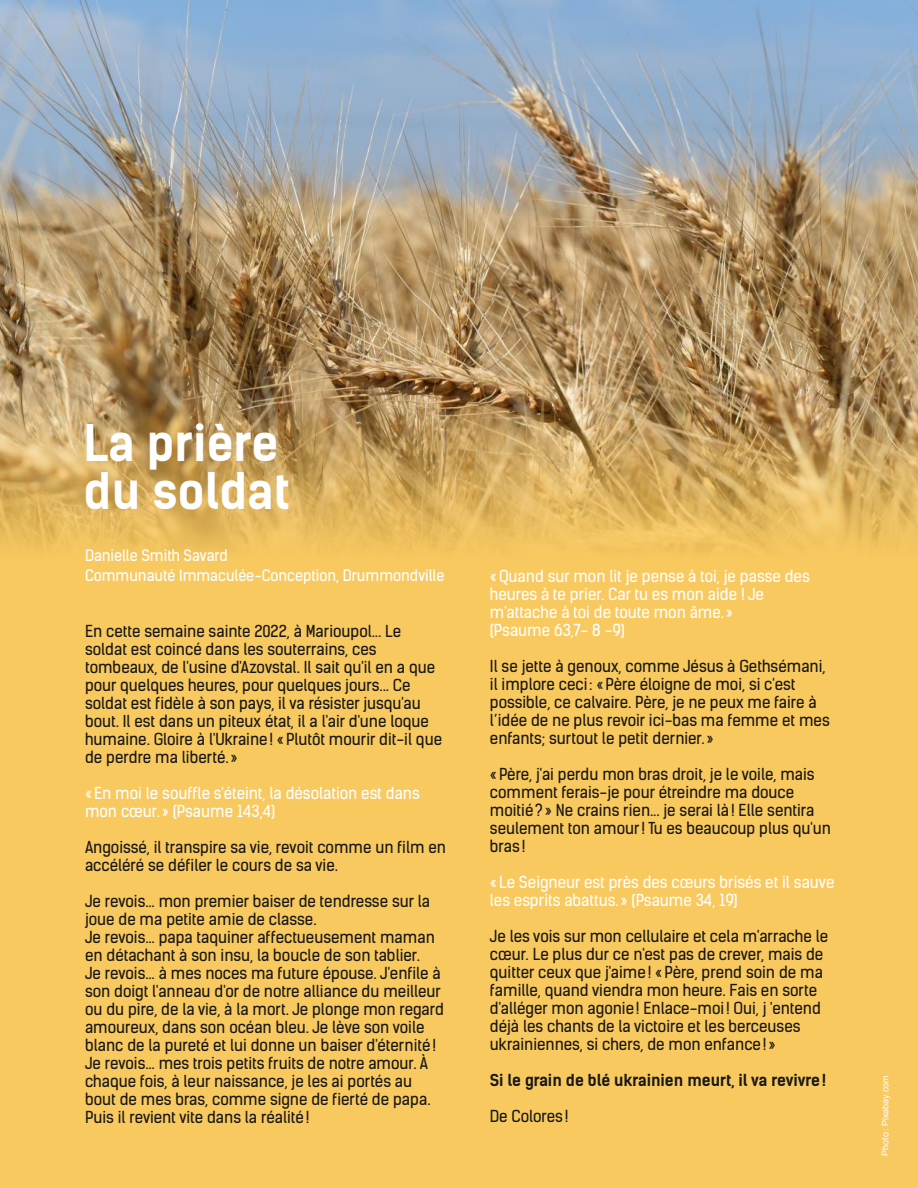
<style>
.page{position:relative;width:918px;height:1188px;background:#fff}
.page>*{position:absolute;margin:0;border:0;box-sizing:border-box;transform-origin:0 0}
.t1{font:700 48px/48px "Kelson Sans";color:#fff}
.t2{font:15.75px/18px "Kelson Sans";color:#181715}
.t3{font:15.75px/18px "Kelson Sans";color:#fff}
.t4{font:700 15.75px "Kelson Sans";color:#181715}
.t5{font:15px/19.5px "Kelson Sans";color:#fff}
.t6{font:9px "Arial";letter-spacing:-.005em;color:#fff}
</style>
<div class="page">
<img style="left:0;top:0;width:918px;height:404px">
<div style="left:0;top:585px;width:918px;height:603px;background:#f8c95f"></div>
<svg style="left:0;top:404px;width:918px;height:181px;background:#d7ae5e"></svg>
<h1 class="t1" style="left:84px;top:421px;width:208px">La prière du soldat</h1>
<p class="t5" style="left:85px;top:548px;width:361px">Danielle Smith Savard<br>Communauté Immaculée-Conception, Drummondville</p>
<p class="t2" style="left:85px;top:624px;width:359px">En cette semaine sainte 2022, à Marioupol... Le soldat est coincé dans les souterrains, ces tombeaux, de l'usine d'Azovstal. Il sait qu'il en a que pour quelques heures, pour quelques jours... Ce soldat est fidèle à son pays, il va résister jusqu'au bout. Il est dans un piteux état, il a l'air d'une loque humaine. Gloire à l'Ukraine! «Plutôt mourir dit-il que de perdre ma liberté. »</p>
<p class="t3" style="left:85px;top:786px;width:336px">«En moi le souffle s'éteint, la désolation est dans mon cœur. » (Psaume 143,4)</p>
<p class="t2" style="left:85px;top:840px;width:363px">Angoissé, il transpire sa vie, revoit comme un film en accéléré se défiler le cours de sa vie.</p>
<p class="t2" style="left:85px;top:894px;width:361px">Je revois... mon premier baiser de tendresse sur la joue de ma petite amie de classe.<br>Je revois... papa taquiner affectueusement maman en détachant à son insu, la boucle de son tablier.<br>Je revois... à mes noces ma future épouse. J'enfile à son doigt l'anneau d'or de notre alliance du meilleur ou du pire, de la vie, à la mort. Je plonge mon regard amoureux, dans son océan bleu. Je lève son voile blanc de la pureté et lui donne un baiser d'éternité!<br>Je revois... mes trois petits fruits de notre amour. À chaque fois, à leur naissance, je les ai portés au bout de mes bras, comme signe de fierté de papa.<br>Puis il revient vite dans la réalité!</p>
<p class="t3" style="left:490px;top:569px;width:321px">«Quand sur mon lit je pense à toi, je passe des heures à te prier. Car tu es mon aide ! Je m'attache à toi de toute mon âme. »<br>(Psaume 63,7- 8 -9)</p>
<p class="t2" style="left:490px;top:659px;width:341px">Il se jette à genoux, comme Jésus à Gethsémani, il implore ceci: «Père éloigne de moi, si c'est possible, ce calvaire. Père, je ne peux me faire à l’idée de ne plus revoir ici-bas ma femme et mes enfants; surtout le petit dernier. »</p>
<p class="t2" style="left:490px;top:767px;width:342px">«Père, j'ai perdu mon bras droit, je le voile, mais comment ferais-je pour étreindre ma douce moitié?» Ne crains rien... je serai là! Elle sentira seulement ton amour! Tu es beaucoup plus qu'un bras!</p>
<p class="t3" style="left:490px;top:875px;width:346px">«Le Seigneur est près des cœurs brisés et il sauve les esprits abattus. » (Psaume 34, 19)</p>
<p class="t2" style="left:490px;top:929px;width:340px">Je les vois sur mon cellulaire et cela m'arrache le cœur. Le plus dur ce n'est pas de crever, mais de quitter ceux que j'aime! «Père, prend soin de ma famille, quand viendra mon heure. Fais en sorte d'alléger mon agonie! Enlace-moi! Oui, j 'entend déjà les chants de la victoire et les berceuses ukrainiennes, si chers, de mon enfance! »</p>
<p class="t4" style="left:490px;top:1071px;width:338px">Si le grain de blé ukrainien meurt, il va revivre!</p>
<p class="t2" style="left:490px;top:1109px;width:80px">De Colores!</p>
<p class="t6" style="left:880px;top:1156px;width:82px;rotate:-90deg">Photo: Pixabay.com</p>
</div>
